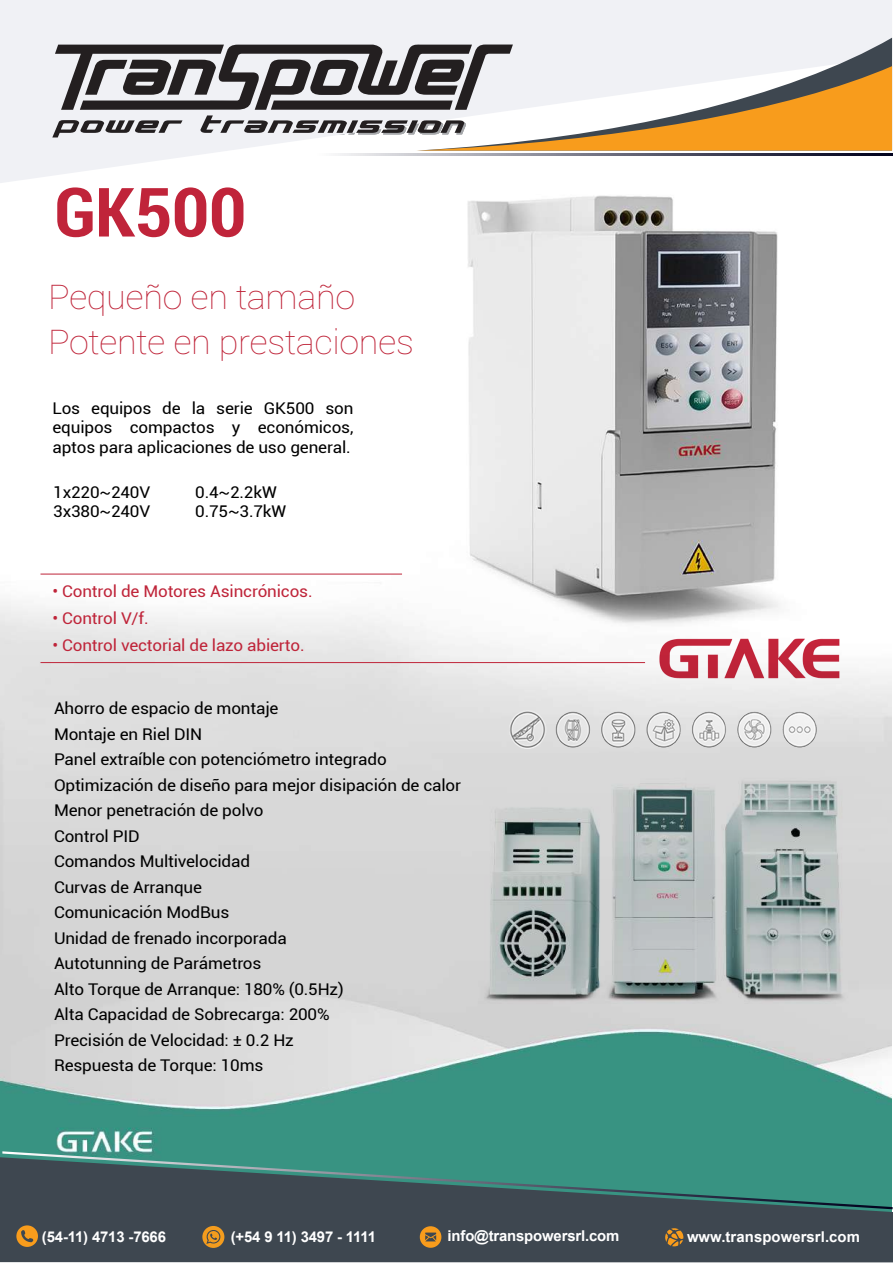
<style>
.page{position:relative;width:893px;height:1263px;background:#fff}
.page>*{position:absolute;margin:0;border:0;box-sizing:border-box;transform-origin:0 0}
.t1{font:700 condensed 68.1px "Roboto";letter-spacing:-.01em;color:#c0243a;scale:1.06 1}
.t2{font:100 34.05px/45px "Roboto";letter-spacing:-.01em;color:#bf2439;scale:1.06 1}
.t3{font:16.2px/25.5px "Roboto";letter-spacing:-.01em;color:#000;scale:1.06 1}
.t4{font:16.2px "Roboto";letter-spacing:-.01em;color:#bf2439;scale:1.06 1}
.t5{font:700 14.85px "Arial";letter-spacing:-.01em;color:#fff}
.t6{font:700 14.85px "Arial";letter-spacing:-.04em;color:#fff}
</style>
<div class="page">
<img style="left:0;top:195px;width:892px;height:873px">
<img style="left:659px;top:639px;width:180px;height:39px">
<hr style="left:40px;top:574px;width:362px;height:1px;background:#bf2539">
<hr style="left:40px;top:662px;width:605px;height:1px;background:#bf2539">
<img style="left:461px;top:750px;width:397px;height:274px">
<svg style="left:0;top:0;width:892px;height:183px;fill:#f0f1f5"></svg>
<svg style="left:52px;top:35px;width:840px;height:116px"></svg>
<svg style="left:312px;top:153px;width:580px;height:2px"></svg>
<svg style="left:0;top:1068px;width:893px;height:194px;background:#4d7e79"></svg>
<svg style="left:420px;top:1226px;width:21px;height:22px"></svg>
<svg style="left:16px;top:1225px;width:22px;height:22px"></svg>
<svg style="left:2px;top:1151px;width:891px;height:58px;background:#3d716d"></svg>
<div style="left:202px;top:1226px;width:22px;height:22px;background:#f39c1e;border-radius:50%"></div>
<svg style="left:206px;top:1230px;width:14px;height:14px"></svg>
<svg style="left:665px;top:1228px;width:18px;height:18px"></svg>
<img style="left:510px;top:711px;width:306px;height:38px">
<h1 class="t1" style="left:54px;top:165px;width:183px">GK500</h1>
<h2 class="t2" style="left:48px;top:273px;width:347px">Pequeño en tamaño<br>Potente en prestaciones</h2>
<p class="t3" style="left:52px;top:398px;width:285px;line-height:19.4px;text-align:justify">Los equipos de la serie GK500 son equipos compactos y económicos, aptos para aplicaciones de uso general.</p>
<p class="t3" style="left:53px;top:481px;width:93px;line-height:19.4px">1x220~240V<br>3x380~240V</p>
<p class="t3" style="left:195px;top:481px;width:87px;line-height:19.4px">0.4~2.2kW<br>0.75~3.7kW</p>
<p class="t4" style="left:53px;top:579px;width:247px">• Control de Motores Asincrónicos.</p>
<p class="t4" style="left:53px;top:606px;width:92px">• Control V/f.</p>
<p class="t4" style="left:53px;top:633px;width:239px">• Control vectorial de lazo abierto.</p>
<p class="t3" style="left:54px;top:695px;width:386px">Ahorro de espacio de montaje<br>Montaje en Riel DIN<br>Panel extraíble con potenciómetro integrado<br>Optimización de diseño para mejor disipación de calor<br>Menor penetración de polvo<br>Control PID<br>Comandos Multivelocidad<br>Curvas de Arranque<br>Comunicación ModBus<br>Unidad de frenado incorporada<br>Autotunning de Parámetros<br>Alto Torque de Arranque: 180% (0.5Hz)<br>Alta Capacidad de Sobrecarga: 200%<br>Precisión de Velocidad: ± 0.2 Hz<br>Respuesta de Torque: 10ms</p>
<p class="t5" style="left:42px;top:1227px;width:126px">(54-11) 4713 -7666</p>
<p class="t6" style="left:231px;top:1227px;width:147px">(+54 9 11) 3497 - 1111</p>
<p class="t5" style="left:448px;top:1226px;width:173px">info@transpowersrl.com</p>
<p class="t5" style="left:687px;top:1227px;width:174px">www.transpowersrl.com</p>
</div>
